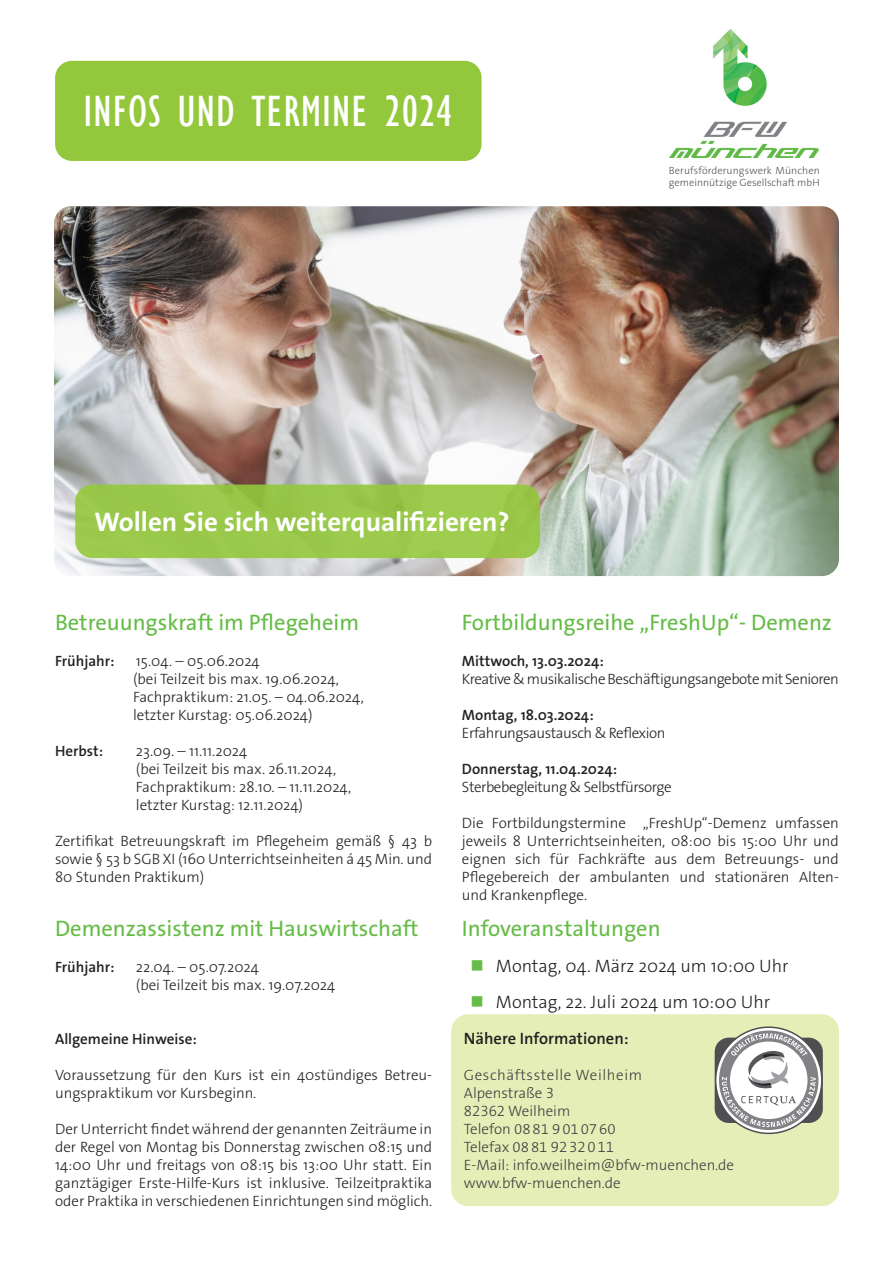
<style>
.page{position:relative;width:893px;height:1263px;background:#fff}
.page>*{position:absolute;margin:0;border:0;box-sizing:border-box;transform-origin:0 0}
.t1{font:condensed 45px "Gill Sans";letter-spacing:.02em;color:#fff}
.t2{font:700 27px "The Sans Os F";color:#fff}
.t3{font:22.5px "The Sans Os F";color:#65bc46}
.t4{font:300 18px/36px "The Sans Os F";color:#231f20}
.t5{font:600 16.5px "The Sans Os F";color:#231f20}
.t6{font:300 15px/18px "The Sans Os F";color:#231f20}
.t7{font:300 15px/18px "The Sans Os F";color:#3e3e3f}
.t8{font:300 15px "The Sans Os F";letter-spacing:-.03em;color:#231f20}
.t9{font:600 15px "The Sans Os F";color:#231f20}
.t10{font:300 10.5px/12.6px "The Sans Os F";color:#555}
</style>
<div class="page">
<img style="left:54px;top:206px;width:785px;height:370px">
<div style="left:55px;top:61px;width:427px;height:100px;background:#94c83c;border-radius:17px"></div>
<div style="left:75px;top:485px;width:465px;height:73px;background:#9ac94b;border-radius:17px"></div>
<div style="left:451px;top:1014px;width:388px;height:192px;background:#e6eeb8;border-radius:17px"></div>
<img style="left:669px;top:30px;width:150px;height:128px">
<svg style="left:715px;top:1026px;width:108px;height:108px;background:#c1c2bc"></svg>
<h1 class="t1" style="left:83px;top:85px;width:371px">INFOS UND TERMINE 2024</h1>
<h2 class="t2" style="left:94px;top:504px;width:417px">Wollen Sie sich weiterqualifizieren?</h2>
<p class="t10" style="left:669px;top:164px;width:152px">Berufsförderungswerk München gemeinnützige Gesellschaft mbH</p>
<h3 class="t3" style="left:55px;top:608px;width:306px">Betreuungskraft im Pflegeheim</h3>
<p class="t9" style="left:55px;top:651px;width:61px">Frühjahr:</p>
<p class="t6" style="left:133px;top:652px;width:232px">15.04. – 05.06.2024<br>(bei Teilzeit bis max. 19.06.2024,<br>Fachpraktikum: 21.05. – 04.06.2024, letzter Kurstag: 05.06.2024)</p>
<p class="t9" style="left:55px;top:741px;width:50px">Herbst:</p>
<p class="t6" style="left:136px;top:742px;width:217px">23.09. – 11.11.2024<br>(bei Teilzeit bis max. 26.11.2024,<br>Fachpraktikum: 28.10. – 11.11.2024, letzter Kurstag: 12.11.2024)</p>
<p class="t6" style="left:55px;top:832px;width:379px;text-align:justify">Zertifikat Betreuungskraft im Pflegeheim gemäß § 43 b sowie § 53 b SGB XI (160 Unterrichtseinheiten á 45 Min. und 80 Stunden Praktikum)</p>
<h3 class="t3" style="left:55px;top:914px;width:365px">Demenzassistenz mit Hauswirtschaft</h3>
<p class="t9" style="left:55px;top:957px;width:61px">Frühjahr:</p>
<p class="t6" style="left:136px;top:958px;width:201px">22.04. – 05.07.2024<br>(bei Teilzeit bis max. 19.07.2024</p>
<p class="t9" style="left:55px;top:1029px;width:143px">Allgemeine Hinweise:</p>
<p class="t6" style="left:55px;top:1066px;width:379px">Voraussetzung für den Kurs ist ein 40stündiges Betreu&shy;ungspraktikum vor Kursbeginn.</p>
<p class="t6" style="left:55px;top:1120px;width:379px;text-align:justify">Der Unterricht findet während der genannten Zeiträume in der Regel von Montag bis Donnerstag zwischen 08:15 und 14:00 Uhr und freitags von 08:15 bis 13:00 Uhr statt. Ein ganztägiger Erste-Hilfe-Kurs ist inklusive. Teilzeitpraktika oder Praktika in verschiedenen Einrichtungen sind möglich.</p>
<h3 class="t3" style="left:462px;top:608px;width:372px">Fortbildungsreihe „FreshUp“- Demenz</h3>
<p class="t9" style="left:462px;top:651px;width:143px">Mittwoch, 13.03.2024:</p>
<p class="t8" style="left:462px;top:669px;width:379px">Kreative &amp; musikalische Beschäftigungsangebote mit Senioren</p>
<p class="t9" style="left:462px;top:705px;width:133px">Montag, 18.03.2024:</p>
<p class="t8" style="left:462px;top:723px;width:205px">Erfahrungsaustausch &amp; Reflexion</p>
<p class="t9" style="left:462px;top:759px;width:157px">Donnerstag, 11.04.2024:</p>
<p class="t8" style="left:462px;top:777px;width:211px">Sterbebegleitung &amp; Selbstfürsorge</p>
<p class="t6" style="left:462px;top:814px;width:379px;text-align:justify">Die Fortbildungstermine „FreshUp“-Demenz umfassen jeweils 8 Unterrichtseinheiten, 08:00 bis 15:00 Uhr und eignen sich für Fachkräfte aus dem Betreuungs- und Pflegebereich der ambulanten und stationären Alten&shy;und Krankenpflege.</p>
<h3 class="t3" style="left:462px;top:914px;width:200px">Infoveranstaltungen</h3>
<p class="t4" style="left:496px;top:948px;width:294px">Montag, 04. März 2024 um 10:00 Uhr<br>Montag, 22. Juli 2024 um 10:00 Uhr</p>
<p class="t5" style="left:464px;top:1028px;width:166px">Nähere Informationen:</p>
<p class="t7" style="left:464px;top:1066px;width:272px">Geschäftsstelle Weilheim<br>Alpenstraße 3<br>82362 Weilheim<br>Telefon 0881 9010760<br>Telefax 0881 9232011<br>E-Mail: info.weilheim@bfw-muenchen.de www.bfw-muenchen.de</p>
</div>
